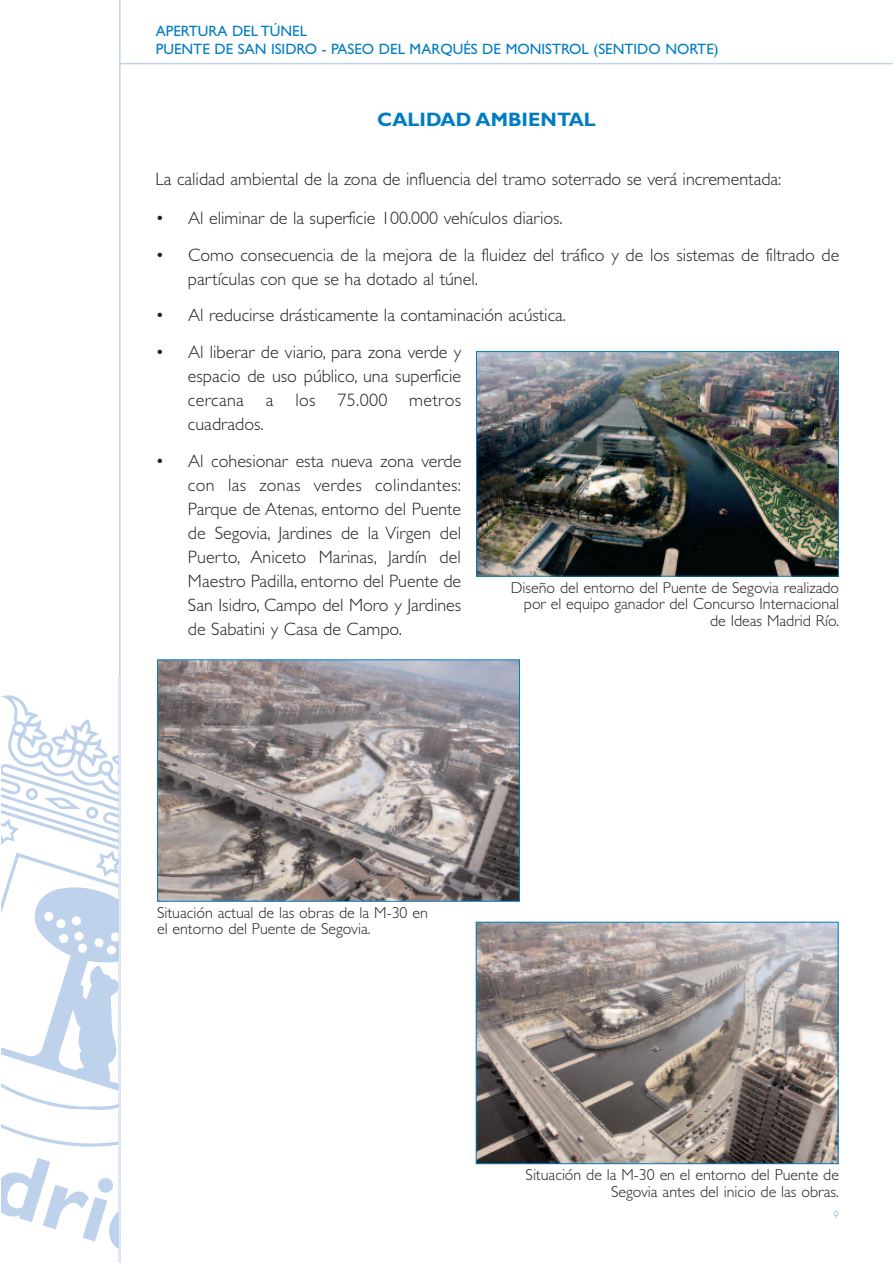
<style>
.page{position:relative;width:893px;height:1263px;background:#fff}
.page>*{position:absolute;margin:0;border:0;box-sizing:border-box;transform-origin:0 0}
.t1{font:700 19.5px "Gill Sans";color:#007cc2}
.t2{font:300 18px/24px "Gill Sans";color:#231f20;text-align:justify}
.t3{font:300 15.9px/16.5px "Gill Sans";color:#231f20;text-align:right}
.t4{font:15px/18px "Gill Sans";color:#007cc2}
.t5{font:italic 300 12px "Gill Sans";color:#88afdc}
</style>
<div class="page">
<hr style="left:119px;top:0;width:2px;height:1263px;background:#c0d2eb">
<hr style="left:120px;top:63px;width:773px;height:1px;background:#c0d2eb">
<svg style="left:2px;top:677px;width:117px;height:586px"></svg>
<img style="left:478px;top:924px;width:358px;height:238px">
<div style="left:476px;top:922px;width:362px;height:242px;border:1px solid #007cc2"></div>
<img style="left:159px;top:661px;width:359px;height:239px">
<div style="left:157px;top:659px;width:363px;height:243px;border:1px solid #007cc2"></div>
<img style="left:478px;top:353px;width:359px;height:222px">
<div style="left:476px;top:351px;width:363px;height:226px;border:1px solid #007cc2"></div>
<p class="t4" style="left:156px;top:22px;width:564px">APERTURA DEL TÚNEL<br>PUENTE DE SAN ISIDRO - PASEO DEL MARQUÉS DE MONISTROL (SENTIDO NORTE)</p>
<p class="t1" style="left:377px;top:112px;width:220px">CALIDAD AMBIENTAL</p>
<p class="t2" style="left:155px;top:168px;width:627px">La calidad ambiental de la zona de influencia del tramo soterrado se verá incrementada:</p>
<p class="t2" style="left:155px;top:208px;width:409px">• Al eliminar de la superficie 100.000 vehículos diarios.</p>
<p class="t2" style="left:188px;top:244px;width:653px;text-indent:-33px">• Como consecuencia de la mejora de la fluidez del tráfico y de los sistemas de filtrado de partículas con que se ha dotado al túnel.</p>
<p class="t2" style="left:155px;top:305px;width:412px">• Al reducirse drásticamente la contaminación acústica.</p>
<p class="t2" style="left:188px;top:342px;width:275px;text-indent:-33px">• Al liberar de viario, para zona verde y espacio de uso público, una superficie cercana a los 75.000 metros cuadrados.</p>
<p class="t2" style="left:188px;top:451px;width:275px;text-indent:-33px">• Al cohesionar esta nueva zona verde con las zonas verdes colindantes:<br>Parque de Atenas, entorno del Puente de Segovia, Jardines de la Virgen del Puerto, Aniceto Marinas, Jardín del Maestro Padilla, entorno del Puente de San Isidro, Campo del Moro y Jardines de Sabatini y Casa de Campo.</p>
<p class="t3" style="left:511px;top:581px;width:330px">Diseño del entorno del Puente de Segovia realizado por el equipo ganador del Concurso Internacional de Ideas Madrid Río.</p>
<p class="t3" style="left:157px;top:906px;width:272px;text-align:left">Situación actual de las obras de la M-30 en el entorno del Puente de Segovia.</p>
<p class="t3" style="left:525px;top:1168px;width:315px">Situación de la M-30 en el entorno del Puente de<br>Segovia antes del inicio de las obras.</p>
<p class="t5" style="left:833px;top:1210px;width:8px">9</p>
</div>
